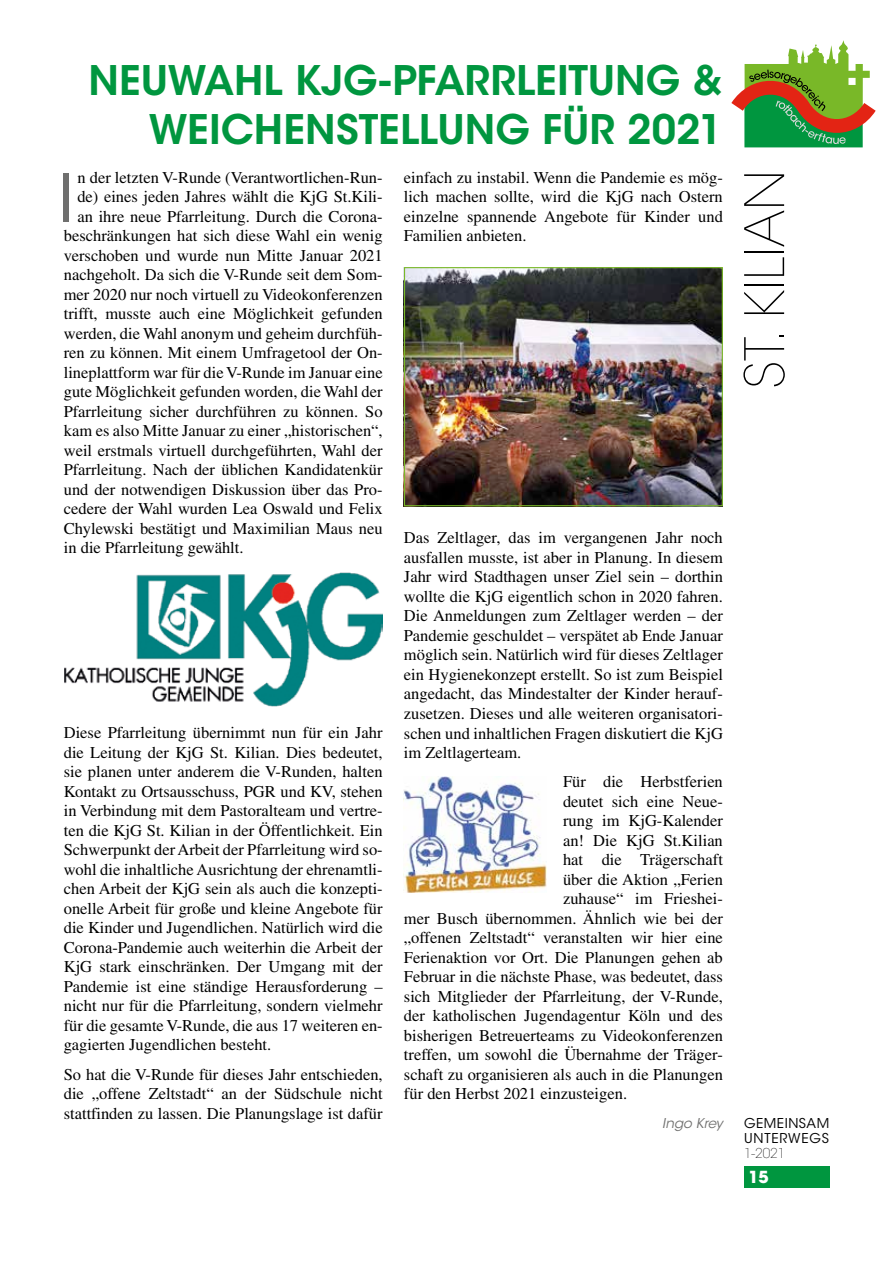
<style>
.page{position:relative;width:893px;height:1263px;background:#fff}
.page>*{position:absolute;margin:0;border:0;box-sizing:border-box;transform-origin:0 0}
.t1{font:65.7px "ITC Avant Garde Std";color:#6f6f6e}
.t2{font:200 54px "ITC Avant Garde Std";color:#000}
.t3{font:600 40.5px/48.8px "ITC Avant Garde Std";color:#00963f;text-align:right}
.t4{font:16.5px/19.5px "Times LT Std";color:#000;text-align:justify}
.t5{font:700 16.5px "ITC Avant Garde Std";color:#fff}
.t6{font:13.5px/15px "ITC Avant Garde Std";letter-spacing:.045em;color:#000}
.t7{font:italic 13.5px "ITC Avant Garde Std";color:#6f6f6e}
.t8{font:200 13.5px "ITC Avant Garde Std";color:#000}
</style>
<div class="page">
<svg style="left:731px;top:40px;width:145px;height:107px"></svg>
<div style="left:744px;top:1166px;width:85px;height:21px;background:#00963f"></div>
<img style="left:64px;top:572px;width:319px;height:134px">
<img style="left:404px;top:776px;width:142px;height:116px">
<img style="left:406px;top:269px;width:315px;height:235px">
<div style="left:404px;top:267px;width:319px;height:239px;border:1px solid #79b828"></div>
<h3 class="t3" style="left:89px;top:56px;width:636px">NEUWAHL KJG-PFARRLEITUNG &amp;<br>WEICHENSTELLUNG FÜR 2021</h3>
<h1 class="t1" style="left:59px;top:158px;width:17px">I</h1>
<p class="t4" style="left:77px;top:167px;width:307px">n der letzten V-Runde (Verantwortlichen-Run-</p>
<p class="t4" style="left:77px;top:187px;width:307px">de) eines jeden Jahres wählt die KjG St.Kili-</p>
<p class="t4" style="left:77px;top:206px;width:307px">an ihre neue Pfarrleitung. Durch die Corona-</p>
<p class="t4" style="left:64px;top:226px;width:320px">beschränkungen hat sich diese Wahl ein wenig</p>
<p class="t4" style="left:64px;top:245px;width:320px">verschoben und wurde nun Mitte Januar 2021</p>
<p class="t4" style="left:64px;top:265px;width:320px">nachgeholt. Da sich die V-Runde seit dem Som-</p>
<p class="t4" style="left:64px;top:284px;width:320px">mer 2020 nur noch virtuell zu Videokonferenzen</p>
<p class="t4" style="left:64px;top:304px;width:320px">trifft, musste auch eine Möglichkeit gefunden</p>
<p class="t4" style="left:64px;top:323px;width:320px">werden, die Wahl anonym und geheim durchfüh-</p>
<p class="t4" style="left:64px;top:343px;width:320px">ren zu können. Mit einem Umfragetool der On-</p>
<p class="t4" style="left:64px;top:362px;width:320px">lineplattform war für die V-Runde im Januar eine</p>
<p class="t4" style="left:64px;top:382px;width:320px">gute Möglichkeit gefunden worden, die Wahl der</p>
<p class="t4" style="left:64px;top:401px;width:320px">Pfarrleitung sicher durchführen zu können. So</p>
<p class="t4" style="left:64px;top:421px;width:320px">kam es also Mitte Januar zu einer „historischen“,</p>
<p class="t4" style="left:64px;top:440px;width:320px">weil erstmals virtuell durchgeführten, Wahl der</p>
<p class="t4" style="left:64px;top:460px;width:320px">Pfarrleitung. Nach der üblichen Kandidatenkür</p>
<p class="t4" style="left:64px;top:479px;width:320px">und der notwendigen Diskussion über das Pro-</p>
<p class="t4" style="left:64px;top:499px;width:320px">cedere der Wahl wurden Lea Oswald und Felix</p>
<p class="t4" style="left:64px;top:518px;width:320px">Chylewski bestätigt und Maximilian Maus neu</p>
<p class="t4" style="left:64px;top:538px;width:179px">in die Pfarrleitung gewählt.</p>
<p class="t4" style="left:64px;top:723px;width:320px">Diese Pfarrleitung übernimmt nun für ein Jahr die Leitung der KjG St. Kilian. Dies bedeutet, sie planen unter anderem die V-Runden, halten Kontakt zu Ortsausschuss, PGR und KV, stehen in Verbindung mit dem Pastoralteam und vertre&shy;ten die KjG St. Kilian in der Öffentlichkeit. Ein Schwerpunkt der Arbeit der Pfarrleitung wird so&shy;wohl die inhaltliche Ausrichtung der ehrenamtli&shy;chen Arbeit der KjG sein als auch die konzepti&shy;onelle Arbeit für große und kleine Angebote für die Kinder und Jugendlichen. Natürlich wird die Corona-Pandemie auch weiterhin die Arbeit der KjG stark einschränken. Der Umgang mit der Pandemie ist eine ständige Herausforderung – nicht nur für die Pfarrleitung, sondern vielmehr für die gesamte V-Runde, die aus 17 weiteren en&shy;gagierten Jugendlichen besteht.</p>
<p class="t4" style="left:64px;top:1064px;width:320px">So hat die V-Runde für dieses Jahr entschieden, die „offene Zeltstadt“ an der Südschule nicht stattfinden zu lassen. Die Planungslage ist dafür</p>
<p class="t4" style="left:404px;top:167px;width:320px">einfach zu instabil. Wenn die Pandemie es mög&shy;lich machen sollte, wird die KjG nach Ostern einzelne spannende Angebote für Kinder und Familien anbieten.</p>
<p class="t4" style="left:404px;top:528px;width:320px;text-align:left">Das Zeltlager, das im vergangenen Jahr noch ausfallen musste, ist aber in Planung. In diesem Jahr wird Stadthagen unser Ziel sein – dorthin wollte die KjG eigentlich schon in 2020 fahren.<br>Die Anmeldungen zum Zeltlager werden – der Pandemie geschuldet – verspätet ab Ende Januar möglich sein. Natürlich wird für dieses Zeltlager ein Hygienekonzept erstellt. So ist zum Beispiel angedacht, das Mindestalter der Kinder herauf&shy;zusetzen. Dieses und alle weiteren organisatori&shy;schen und inhaltlichen Fragen diskutiert die KjG im Zeltlagerteam.</p>
<p class="t4" style="left:563px;top:772px;width:161px">Für die Herbstferien</p>
<p class="t4" style="left:563px;top:791px;width:161px">deutet sich eine Neue-</p>
<p class="t4" style="left:563px;top:811px;width:161px">rung im KjG-Kalender</p>
<p class="t4" style="left:563px;top:830px;width:161px">an! Die KjG St.Kilian</p>
<p class="t4" style="left:563px;top:850px;width:161px">hat die Trägerschaft</p>
<p class="t4" style="left:563px;top:869px;width:161px">über die Aktion „Ferien</p>
<p class="t4" style="left:563px;top:889px;width:161px">zuhause“ im Frieshei-</p>
<p class="t4" style="left:404px;top:908px;width:320px">mer Busch übernommen. Ähnlich wie bei der</p>
<p class="t4" style="left:404px;top:928px;width:320px">„offenen Zeltstadt“ veranstalten wir hier eine</p>
<p class="t4" style="left:404px;top:947px;width:320px">Ferienaktion vor Ort. Die Planungen gehen ab</p>
<p class="t4" style="left:404px;top:967px;width:320px">Februar in die nächste Phase, was bedeutet, dass</p>
<p class="t4" style="left:404px;top:986px;width:320px">sich Mitglieder der Pfarrleitung, der V-Runde,</p>
<p class="t4" style="left:404px;top:1006px;width:320px">der katholischen Jugendagentur Köln und des</p>
<p class="t4" style="left:404px;top:1025px;width:320px">bisherigen Betreuerteams zu Videokonferenzen</p>
<p class="t4" style="left:404px;top:1045px;width:320px">treffen, um sowohl die Übernahme der Träger-</p>
<p class="t4" style="left:404px;top:1064px;width:320px">schaft zu organisieren als auch in die Planungen</p>
<p class="t4" style="left:404px;top:1084px;width:222px">für den Herbst 2021 einzusteigen.</p>
<p class="t7" style="left:662px;top:1115px;width:62px">Ingo Krey</p>
<h2 class="t2" style="left:733px;top:389px;width:220px;rotate:-90deg">ST. KILIAN</h2>
<p class="t6" style="left:744px;top:1115px;width:87px">GEMEINSAM<br>UNTERWEGS</p>
<p class="t8" style="left:744px;top:1145px;width:43px">1-2021</p>
<p class="t5" style="left:748px;top:1166px;width:22px">15</p>
</div>
